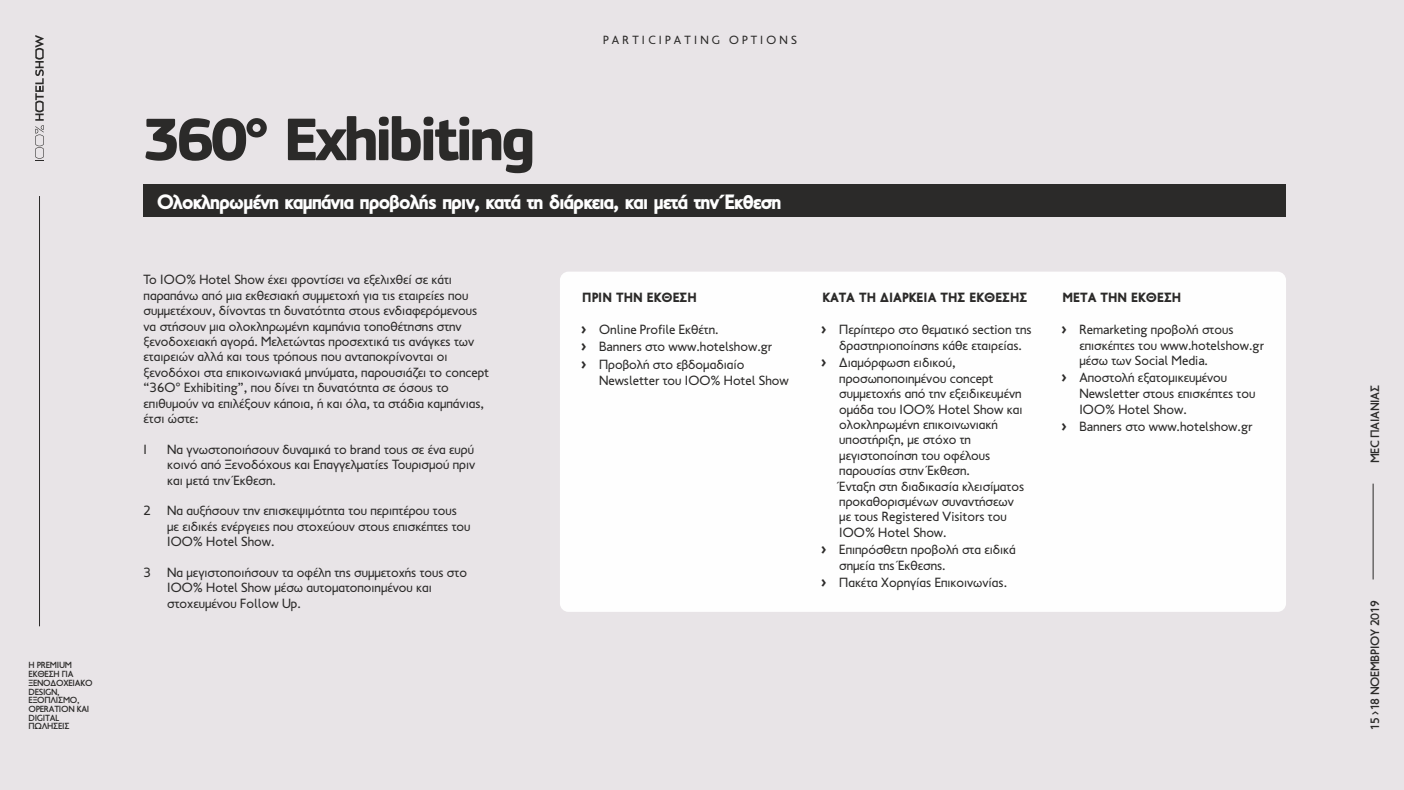
<style>
.page{position:relative;width:1404px;height:790px;background:#fff}
.page>*{position:absolute;margin:0;border:0;box-sizing:border-box;transform-origin:0 0}
.t1{font:700 62.4px "PF Square Sans Pro";letter-spacing:-.055em;color:#2b2a29}
.t2{font:900 21px "PF Transport";letter-spacing:-.06em;color:#fefefe}
.t3{font:13.5px/15.5px "PF Transport";color:#2b2a29}
.t4{font:900 13.5px "PF Transport";color:#2b2a29}
.t5{font:500 12.3px "PF Transport";letter-spacing:-.035em;color:#2b2a29}
.t6{font:12px "PF Transport";letter-spacing:.265em;color:#2b2a29}
.t7{font:500 9px/8.7px "PF Transport";letter-spacing:-.035em;color:#2b2a29}
.s1{font-weight:900;font-size:15px}
</style>
<div class="page">
<div style="left:0;top:0;width:1403px;height:789px;background:#e8e4e7"></div>
<div style="left:560px;top:271px;width:725px;height:340px;background:#fefefe;border-radius:9px"></div>
<div style="left:143px;top:184px;width:1142px;height:33px;background:#2b2a29"></div>
<svg style="left:35px;top:35px;width:9px;height:126px"></svg>
<hr style="left:39px;top:196px;width:1px;height:430px;background:#2b2a29">
<hr style="left:1372px;top:483px;width:1px;height:96px;background:#2b2a29">
<p class="t7" style="left:29px;top:661px;width:65px">Η PREMIUM<br>ΕΚΘΕΣΗ ΓΙΑ<br>ΞΕΝΟΔΟΧΕΙΑΚΟ<br>DESIGN,<br>ΕΞΟΠΛΙΣΜΟ,<br>OPERATION ΚΑΙ<br>DIGITAL<br>ΠΩΛΗΣΕΙΣ</p>
<p class="t6" style="left:603px;top:35px;width:195px">PARTICIPATING OPTIONS</p>
<h1 class="t1" style="left:143px;top:113px;width:394px">360° Exhibiting</h1>
<h2 class="t2" style="left:157px;top:193px;width:626px">Ολοκληρωµένη καµπάνια προβολής πριν, κατά τη διάρκεια, και µετά την Έκθεση</h2>
<p class="t3" style="left:144px;top:273px;width:347px">Το ΙΟΟ% Hotel Show έχει φροντίσει να εξελιχθεί σε κάτι παραπάνω από µια εκθεσιακή συµµετοχή για τις εταιρείες που συµµετέχουν, δίνοντας τη δυνατότητα στους ενδιαφερόµενους να στήσουν µια ολοκληρωµένη καµπάνια τοποθέτησης στην ξενοδοχειακή αγορά. Μελετώντας προσεχτικά τις ανάγκες των εταιρειών αλλά και τους τρόπους που ανταποκρίνονται οι ξενοδόχοι στα επικοινωνιακά µηνύµατα, παρουσιάζει το concept “36Ο° Exhibiting”, που δίνει τη δυνατότητα σε όσους το επιθυµούν να επιλέξουν κάποια, ή και όλα, τα στάδια καµπάνιας, έτσι ώστε:</p>
<p class="t3" style="left:144px;top:442px;width:5px">Ι</p>
<p class="t3" style="left:167px;top:442px;width:308px">Να γνωστοποιήσουν δυναµικά το brand τους σε ένα ευρύ</p>
<p class="t3" style="left:167px;top:473px;width:110px">και µετά την Έκθεση.</p>
<p class="t3" style="left:167px;top:458px;width:309px">κοινό από Ξενοδόχους και Επαγγελµατίες Τουρισµού πριν</p>
<p class="t3" style="left:144px;top:504px;width:315px">2 Να αυξήσουν την επισκεψιµότητα του περιπτέρου τους</p>
<p class="t3" style="left:167px;top:519px;width:305px">µε ειδικές ενέργειες που στοχεύουν στους επισκέπτες του</p>
<p class="t3" style="left:144px;top:565px;width:325px">3 Να µεγιστοποιήσουν τα οφέλη της συµµετοχής τους στο</p>
<p class="t3" style="left:167px;top:535px;width:109px">ΙΟΟ% Hotel Show.</p>
<p class="t3" style="left:167px;top:581px;width:266px">ΙΟΟ% Hotel Show µέσω αυτοµατοποιηµένου και</p>
<p class="t3" style="left:167px;top:596px;width:135px">στοχευµένου Follow Up.</p>
<p class="t4" style="left:582px;top:291px;width:116px">ΠΡΙΝ ΤΗΝ ΕΚΘΕΣΗ</p>
<p class="t3" style="left:581px;top:323px;width:138px"><span class="s1">&gt;</span> Online Profile Εκθέτη.</p>
<p class="t3" style="left:581px;top:340px;width:192px"><span class="s1">&gt;</span> Banners στο www.hotelshow.gr</p>
<p class="t3" style="left:581px;top:357px;width:164px"><span class="s1">&gt;</span> Προβολή στο εβδοµαδιαίο</p>
<p class="t3" style="left:599px;top:373px;width:191px">Newsletter του IOO% Hotel Show</p>
<p class="t4" style="left:822px;top:291px;width:206px">ΚΑΤΑ ΤΗ ΔΙΑΡΚΕΙΑ ΤΗΣ ΕΚΘΕΣΗΣ</p>
<p class="t3" style="left:821px;top:323px;width:211px"><span class="s1">&gt;</span> Περίπτερο στο θεµατικό section της</p>
<p class="t3" style="left:821px;top:338px;width:202px;line-height:17px;text-indent:18px">δραστηριοποίησης κάθε εταιρείας. <span class="s1">&gt;</span> Διαµόρφωση ειδικού,</p>
<p class="t3" style="left:839px;top:371px;width:156px">προσωποποιηµένου concept</p>
<p class="t3" style="left:839px;top:387px;width:184px">συµµετοχής από την εξειδικευµένη</p>
<p class="t3" style="left:839px;top:433px;width:133px">υποστήριξη, µε στόχο τη</p>
<p class="t3" style="left:839px;top:479px;width:186px">Ένταξη στη διαδικασία κλεισίµατος</p>
<p class="t3" style="left:839px;top:402px;width:185px">οµάδα του IOO% Hotel Show και</p>
<p class="t3" style="left:839px;top:418px;width:160px">ολοκληρωµένη επικοινωνιακή</p>
<p class="t3" style="left:839px;top:448px;width:152px">µεγιστοποίηση του οφέλους</p>
<p class="t3" style="left:839px;top:464px;width:132px">παρουσίας στην Έκθεση.</p>
<p class="t3" style="left:839px;top:494px;width:176px">προκαθορισµένων συναντήσεων</p>
<p class="t3" style="left:839px;top:510px;width:169px">µε τους Registered Visitors του</p>
<p class="t3" style="left:821px;top:542px;width:196px"><span class="s1">&gt;</span> Επιπρόσθετη προβολή στα ειδικά</p>
<p class="t3" style="left:839px;top:525px;width:109px">IOO% Hotel Show.</p>
<p class="t3" style="left:839px;top:558px;width:108px">σηµεία της Έκθεσης.</p>
<p class="t3" style="left:821px;top:575px;width:187px"><span class="s1">&gt;</span> Πακέτα Χορηγίας Επικοινωνίας.</p>
<p class="t4" style="left:1062px;top:291px;width:120px">ΜΕΤΑ ΤΗΝ ΕΚΘΕΣΗ</p>
<p class="t3" style="left:1061px;top:323px;width:173px"><span class="s1">&gt;</span> Remarketing προβολή στους</p>
<p class="t3" style="left:1061px;top:371px;width:167px"><span class="s1">&gt;</span> Αποστολή εξατοµικευµένου</p>
<p class="t3" style="left:1079px;top:339px;width:186px">επισκέπτες του www.hotelshow.gr</p>
<p class="t3" style="left:1079px;top:354px;width:130px">µέσω των Social Media.</p>
<p class="t3" style="left:1079px;top:387px;width:177px">Newsletter στους επισκέπτες του</p>
<p class="t3" style="left:1079px;top:402px;width:109px">IOO% Hotel Show.</p>
<p class="t3" style="left:1061px;top:419px;width:192px"><span class="s1">&gt;</span> Banners στο www.hotelshow.gr</p>
<p class="t5" style="left:1369px;top:463px;width:80px;rotate:-90deg">MEC ΠΑΙΑΝΙΑΣ</p>
<p class="t5" style="left:1369px;top:730px;width:132px;rotate:-90deg">15 &gt;18 ΝΟΕΜΒΡΙΟΥ 2019</p>
</div>
